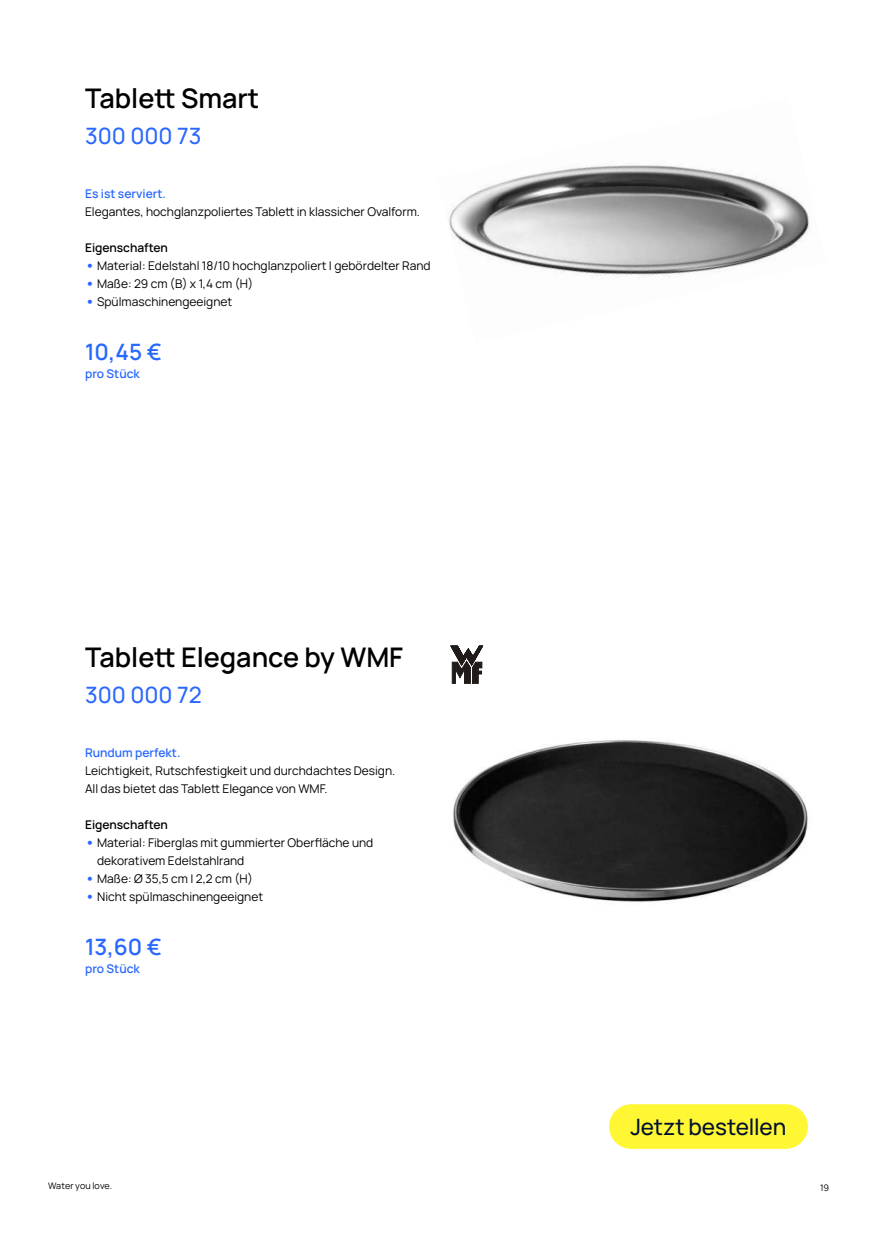
<style>
.page{position:relative;width:893px;height:1234px;background:#fff}
.page>*{position:absolute;margin:0;border:0;box-sizing:border-box;transform-origin:0 0}
.t1{font:600 27px "Manrope";color:#000}
.t2{font:500 22.5px "Manrope";color:#2968fe}
.t3{font:500 22.5px "Manrope";letter-spacing:-.005em;color:#001031}
.t4{font:600 22.5px "Manrope";color:#2968fe}
.t5{font:12px/18px "Manrope";color:#000}
.t6{font:600 12px "Manrope";color:#2968fe}
.t7{font:600 12px "Manrope";color:#000}
.t8{font:9px "Manrope";letter-spacing:.005em;color:#000}
.s1{font-weight:800;font-size:13.5px;color:#2968fe}
</style>
<div class="page">
<svg style="left:451px;top:645px;width:32px;height:38px"></svg>
<img style="left:448px;top:164px;width:362px;height:113px">
<img style="left:453px;top:738px;width:355px;height:164px">
<div style="left:609px;top:1103px;width:199px;height:45px;background:#fff733;border-radius:22px"></div>
<h1 class="t1" style="left:85px;top:76px;width:176px">Table琀琀 Smart</h1>
<h2 class="t2" style="left:85px;top:127px;width:118px">300 000 73</h2>
<p class="t6" style="left:85px;top:188px;width:82px">Es ist serviert.</p>
<p class="t5" style="left:85px;top:202px;width:336px">Elegantes, hochglanzpoliertes Table琀琀 in klassicher Ovalform.</p>
<p class="t7" style="left:85px;top:242px;width:84px">Eigenschaften</p>
<p class="t5" style="left:85px;top:256px;width:347px"><span class="s1">•</span> Material: Edelstahl 18/10 hochglanzpoliert | gebördelter Rand</p>
<p class="t5" style="left:85px;top:274px;width:170px"><span class="s1">•</span> Maße: 29 cm (B) x 1,4 cm (H)</p>
<p class="t5" style="left:85px;top:292px;width:149px"><span class="s1">•</span> Spülmaschinengeeignet</p>
<h2 class="t4" style="left:85px;top:334px;width:78px">10,45 €</h2>
<p class="t6" style="left:85px;top:368px;width:56px">pro Stück</p>
<h1 class="t1" style="left:85px;top:634px;width:320px">Table琀琀 Elegance by WMF</h1>
<h2 class="t2" style="left:85px;top:685px;width:118px">300 000 72</h2>
<p class="t6" style="left:85px;top:746px;width:97px">Rundum perfekt.</p>
<p class="t5" style="left:85px;top:760px;width:312px">Leichtigkeit, Rutschfestigkeit und durchdachtes Design.<br>All das bietet das Table琀琀 Elegance von WMF.</p>
<p class="t7" style="left:85px;top:818px;width:84px">Eigenschaften</p>
<p class="t5" style="left:97px;top:832px;width:278px;text-indent:-12px"><span class="s1">•</span> Material: Fiberglas mit gummierter Ober昀氀äche und dekorativem Edelstahlrand</p>
<p class="t5" style="left:85px;top:868px;width:169px"><span class="s1">•</span> Maße: Ø 35,5 cm | 2,2 cm (H)</p>
<p class="t5" style="left:85px;top:886px;width:180px"><span class="s1">•</span> Nicht spülmaschinengeeignet</p>
<h2 class="t4" style="left:85px;top:928px;width:78px">13,60 €</h2>
<p class="t6" style="left:85px;top:962px;width:56px">pro Stück</p>
<h2 class="t3" style="left:630px;top:1117px;width:157px">Jetzt bestellen</h2>
<p class="t8" style="left:48px;top:1181px;width:66px">Water you love.</p>
<p class="t8" style="left:820px;top:1180px;width:10px">19</p>
</div>
